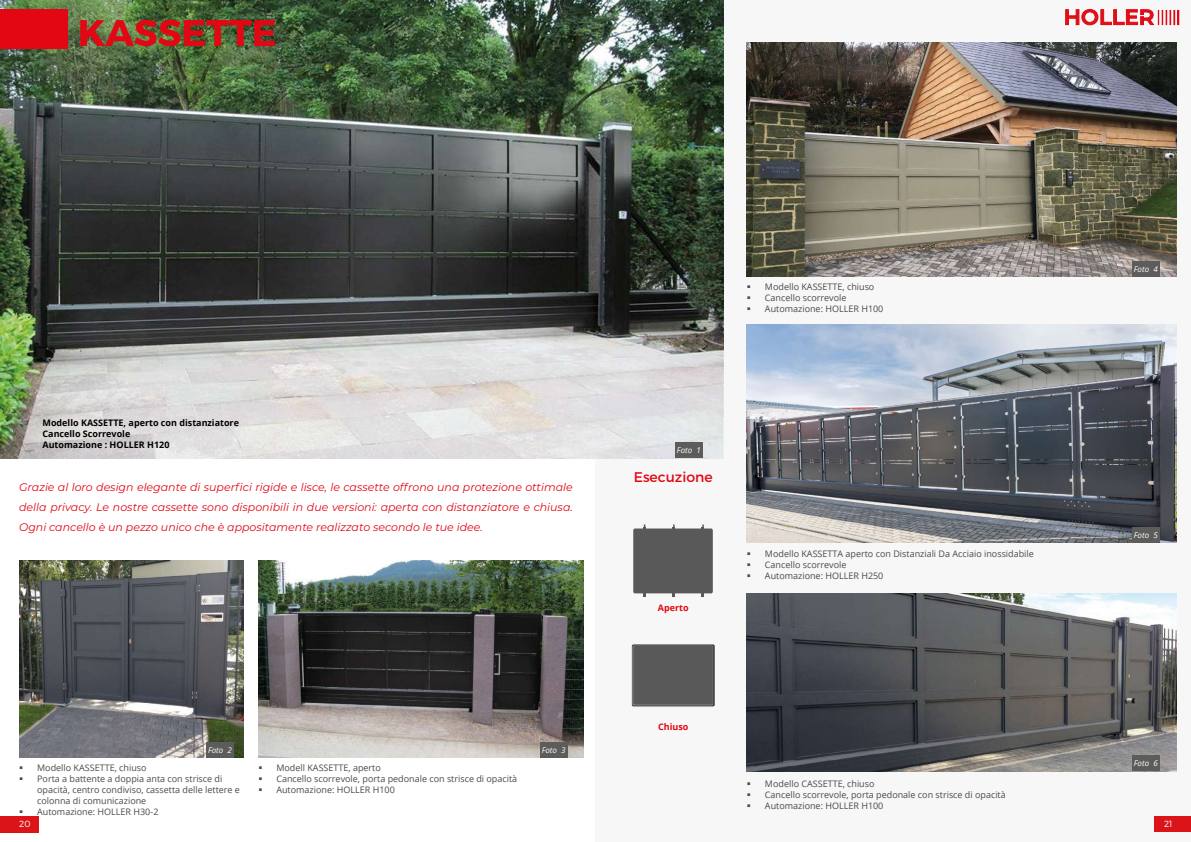
<style>
.page{position:relative;width:1191px;height:842px;background:#fff}
.page>*{position:absolute;margin:0;border:0;box-sizing:border-box;transform-origin:0 0}
.t1{font:700 37px "Montserrat";color:#e30613}
.t2{font:14px "Montserrat";color:#e30613}
.t3{font:italic 11px/20px "Montserrat";color:#e30613;text-align:justify}
.t4{font:9px/11px "Open Sans";color:#4a4a49}
.t5{font:700 9px/11px "Open Sans";color:#000}
.t6{font:700 9px "Open Sans";color:#e30613}
.t7{font:300 9px "Montserrat";color:#fff}
.t8{font:italic 8px "Open Sans";color:#fff}
</style>
<div class="page">
<div style="left:595px;top:0;width:596px;height:842px;background:#f7f7f7"></div>
<div style="left:0;top:816px;width:39px;height:17px;background:#db141a"></div>
<div style="left:1154px;top:816px;width:37px;height:16px;background:#db141a"></div>
<svg style="left:1065px;top:9px;width:113px;height:16px"></svg>
<img style="left:0;top:0;width:724px;height:458px">
<div style="left:0;top:9px;width:68px;height:39px;background:#e30613"></div>
<img style="left:258px;top:560px;width:325px;height:198px">
<img style="left:19px;top:560px;width:224px;height:198px">
<img style="left:747px;top:43px;width:429px;height:234px">
<img style="left:747px;top:325px;width:429px;height:218px">
<img style="left:747px;top:594px;width:429px;height:177px">
<div style="left:675px;top:442px;width:28px;height:16px;background:#5c5c5b"></div>
<div style="left:206px;top:742px;width:28px;height:16px;background:#5c5c5b"></div>
<div style="left:540px;top:742px;width:27px;height:16px;background:#5c5c5b"></div>
<div style="left:1131px;top:527px;width:28px;height:16px;background:#5c5c5b"></div>
<div style="left:1131px;top:755px;width:28px;height:16px;background:#5c5c5b"></div>
<div style="left:1131px;top:261px;width:28px;height:16px;background:#5c5c5b"></div>
<img style="left:634px;top:524px;width:78px;height:73px">
<div style="left:633px;top:528px;width:80px;height:65px;background:#595959"></div>
<img style="left:631px;top:645px;width:84px;height:62px">
<img style="left:632px;top:644px;width:82px;height:62px">
<div style="left:633px;top:646px;width:80px;height:59px;background:#595959"></div>
<h1 class="t1" style="left:78px;top:10px;width:200px">KASSETTE</h1>
<p class="t5" style="left:43px;top:417px;width:198px">Modello KASSETTE, aperto con distanziatore<br>Cancello Scorrevole<br>Automazione : HOLLER H120</p>
<p class="t3" style="left:19px;top:476px;width:555px">Grazie al loro design elegante di superfici rigide e lisce, le cassette offrono una protezione ottimale della privacy. Le nostre cassette sono disponibili in due versioni: aperta con distanziatore e chiusa.<br>Ogni cancello è un pezzo unico che è appositamente realizzato secondo le tue idee.</p>
<p class="t8" style="left:208px;top:745px;width:25px">Foto 2</p>
<p class="t8" style="left:542px;top:745px;width:25px">Foto 3</p>
<p class="t4" style="left:37px;top:762px;width:204px">Modello KASSETTE, chiuso<br>Porta a battente a doppia anta con strisce di opacità, centro condiviso, cassetta delle lettere e colonna di comunicazione<br>Automazione: HOLLER H30-2</p>
<p class="t4" style="left:276px;top:762px;width:242px">Modell KASSETTE, aperto<br>Cancello scorrevole, porta pedonale con strisce di opacità<br>Automazione: HOLLER H100</p>
<p class="t4" style="left:765px;top:281px;width:120px">Modello KASSETTE, chiuso<br>Cancello scorrevole<br>Automazione: HOLLER H100</p>
<p class="t8" style="left:677px;top:445px;width:25px">Foto 1</p>
<h2 class="t2" style="left:634px;top:468px;width:80px">Esecuzione</h2>
<p class="t6" style="left:658px;top:601px;width:32px">Aperto</p>
<p class="t6" style="left:658px;top:720px;width:32px">Chiuso</p>
<p class="t4" style="left:765px;top:548px;width:270px">Modello KASSETTA aperto con Distanziali Da Acciaio inossidabile<br>Cancello scorrevole<br>Automazione: HOLLER H250</p>
<p class="t4" style="left:765px;top:778px;width:242px">Modello CASSETTE, chiuso<br>Cancello scorrevole, porta pedonale con strisce di opacità<br>Automazione: HOLLER H100</p>
<p class="t8" style="left:1133px;top:263px;width:25px">Foto 4</p>
<p class="t8" style="left:1133px;top:529px;width:25px">Foto 5</p>
<p class="t8" style="left:1133px;top:757px;width:25px">Foto 6</p>
<p class="t7" style="left:19px;top:818px;width:13px">20</p>
<p class="t7" style="left:1164px;top:818px;width:10px">21</p>
</div>
